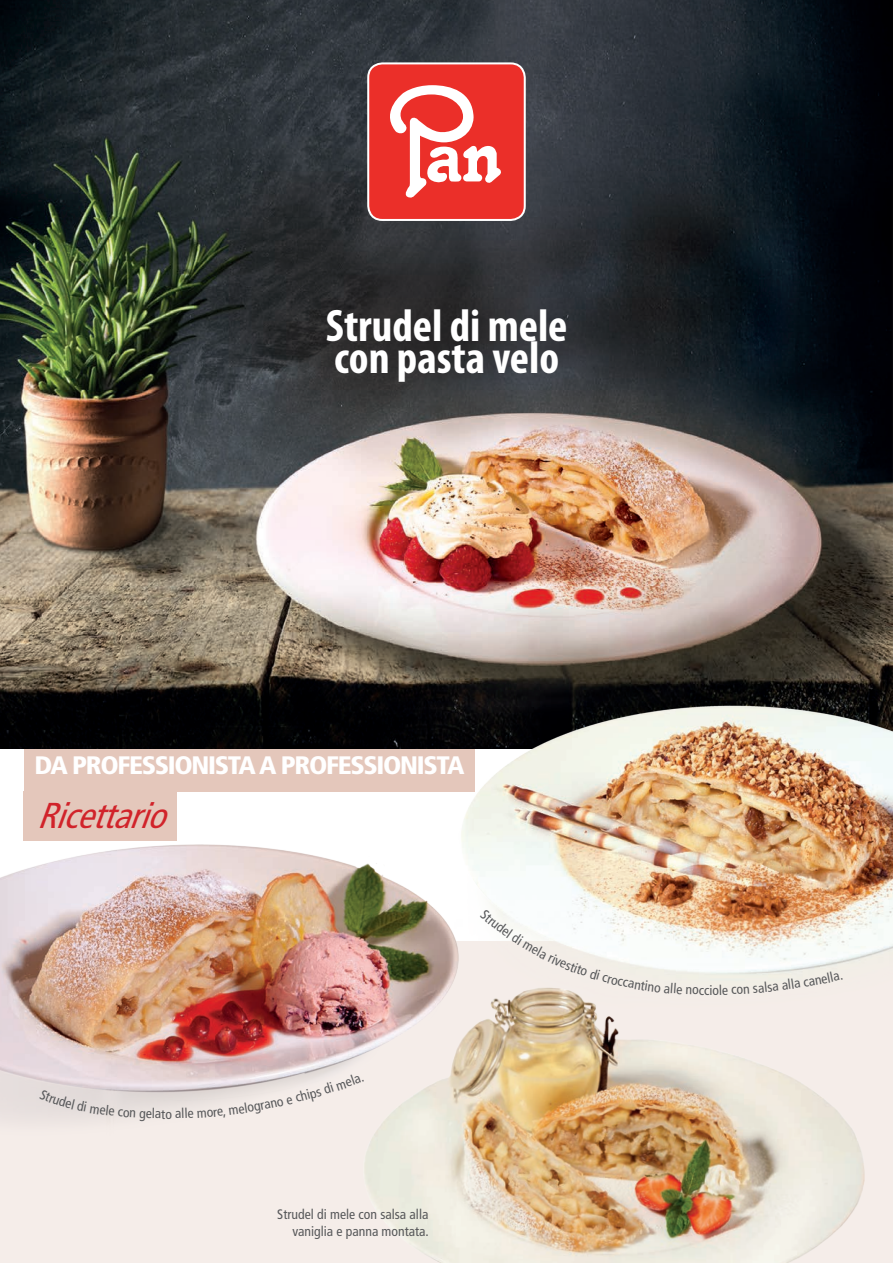
<style>
.page{position:relative;width:893px;height:1263px;background:#fff}
.page>*{position:absolute;margin:0;border:0;box-sizing:border-box;transform-origin:0 0}
.t1{font:700 condensed 45.75px "Myriad Pro";color:#fff}
.t2{font:italic condensed 36px "Frutiger LT Std";color:#d1232a}
.t3{font:900 condensed 25.2px "Frutiger LT Std";letter-spacing:-.05em;color:#fff;scale:1.06 1}
.t4{font:condensed 13.8px/17px "Frutiger LT Std";color:#57585a;text-align:right}
</style>
<div class="page">
<div style="left:0;top:594px;width:893px;height:669px;background:#f5ede9"></div>
<img style="left:0;top:0;width:893px;height:749px">
<div style="left:0;top:749px;width:447px;height:87px;background:#fff"></div>
<img style="left:447px;top:682px;width:446px;height:290px">
<div style="left:368px;top:63px;width:157px;height:157px;background:#eb2f29;border-radius:14px"></div>
<div style="left:367px;top:62px;width:159px;height:159px;border:2px solid #fff;border-radius:14px"></div>
<svg style="left:390px;top:85px;width:111px;height:113px"></svg>
<div style="left:24px;top:749px;width:450px;height:42px;background:#e4c7bb"></div>
<div style="left:24px;top:791px;width:153px;height:50px;background:#e4c7bb"></div>
<img style="left:365px;top:995px;width:500px;height:268px">
<img style="left:0;top:836px;width:461px;height:308px">
<svg style="left:480px;top:909px;width:224px;height:86px"></svg>
<svg style="left:713px;top:971px;width:130px;height:4px"></svg>
<svg style="left:39px;top:1089px;width:122px;height:32px"></svg>
<svg style="left:176px;top:1075px;width:188px;height:43px"></svg>
<h1 class="t1" style="left:326px;top:297px;width:243px">Strudel di mele</h1>
<h1 class="t1" style="left:334px;top:329px;width:226px">con pasta velo</h1>
<h3 class="t3" style="left:34px;top:750px;width:407px">DA PROFESSIONISTA A PROFESSIONISTA</h3>
<h2 class="t2" style="left:37px;top:795px;width:144px">Ricettario</h2>
<p class="t4" style="left:161px;top:1105px;width:12px">to</p>
<p class="t4" style="left:277px;top:1206px;width:153px">Strudel di mele con salsa alla vaniglia e panna montata.</p>
<p class="t4" style="left:704px;top:981px;width:10px">ci</p>
</div>
